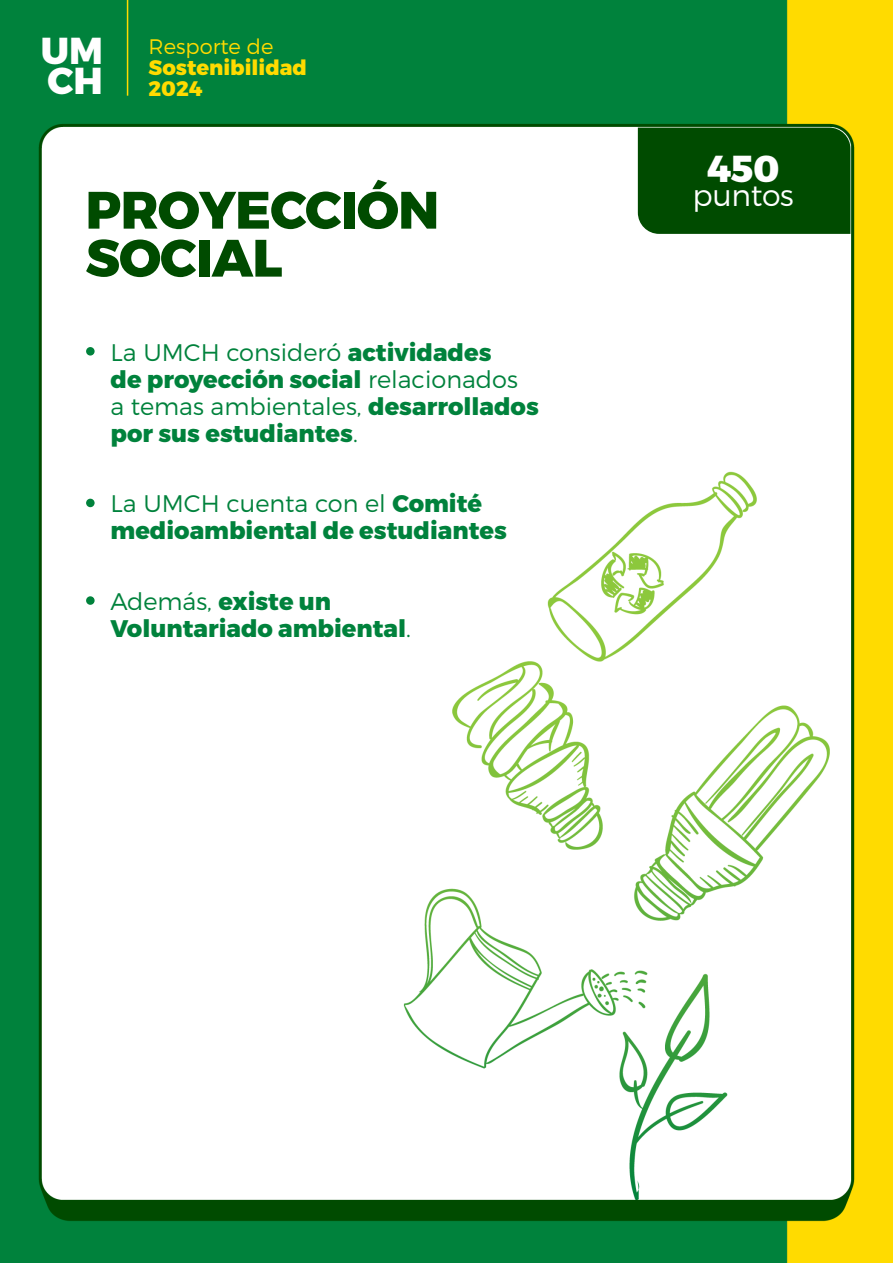
<style>
.page{position:relative;width:893px;height:1263px;background:#fff}
.page>*{position:absolute;margin:0;border:0;box-sizing:border-box;transform-origin:0 0}
.t1{font:800 52.5px/48px "Montserrat";letter-spacing:-.015em;color:#004b00}
.t2{font:800 37.5px/30px "Montserrat";letter-spacing:-.005em;color:#fff}
.t3{font:300 30px "Montserrat";letter-spacing:-.01em;color:#fff}
.t4{font:800 24px/27px "Montserrat";color:#00823c}
.t5{font:800 21px/21px "Montserrat";color:#ffdb00}
.t6{font:300 21px "Montserrat";color:#ffdb00}
.s1{font-weight:300}
</style>
<div class="page">
<img style="left:0;top:0;width:893px;height:1263px">
<hr style="left:127px;top:0;width:1px;height:96px;background:#ffdb00">
<div style="left:86px;top:347px;width:9px;height:9px;background:#00823c;border-radius:50%"></div>
<div style="left:86px;top:499px;width:9px;height:8px;background:#00823c;border-radius:50%"></div>
<div style="left:86px;top:596px;width:9px;height:9px;background:#00823c;border-radius:50%"></div>
<div style="left:638px;top:128px;width:212px;height:106px;background:#004b00"></div>
<h2 class="t2" style="left:41px;top:37px;width:64px">UM<br>CH</h2>
<p class="t6" style="left:149px;top:33px;width:126px">Resporte de</p>
<p class="t5" style="left:149px;top:57px;width:160px">Sostenibilidad<br>2024</p>
<h1 class="t1" style="left:85px;top:187px;width:355px">PROYECCIÓN<br>SOCIAL</h1>
<p class="t4" style="left:111px;top:339px;width:430px"><span class="s1">La UMCH consideró</span> actividades<br>de proyección social <span class="s1">relacionados<br>a temas ambientales,</span> desarrollados por sus estudiantes<span class="s1">.</span></p>
<p class="t4" style="left:111px;top:491px;width:398px"><span class="s1">La UMCH cuenta con el</span> Comité medioambiental de estudiantes</p>
<p class="t4" style="left:111px;top:588px;width:302px"><span class="s1">Además,</span> existe un<br>Voluntariado ambiental<span class="s1">.</span></p>
<h2 class="t2" style="left:707px;top:155px;width:74px">450</h2>
<p class="t3" style="left:692px;top:177px;width:103px">puntos</p>
</div>
